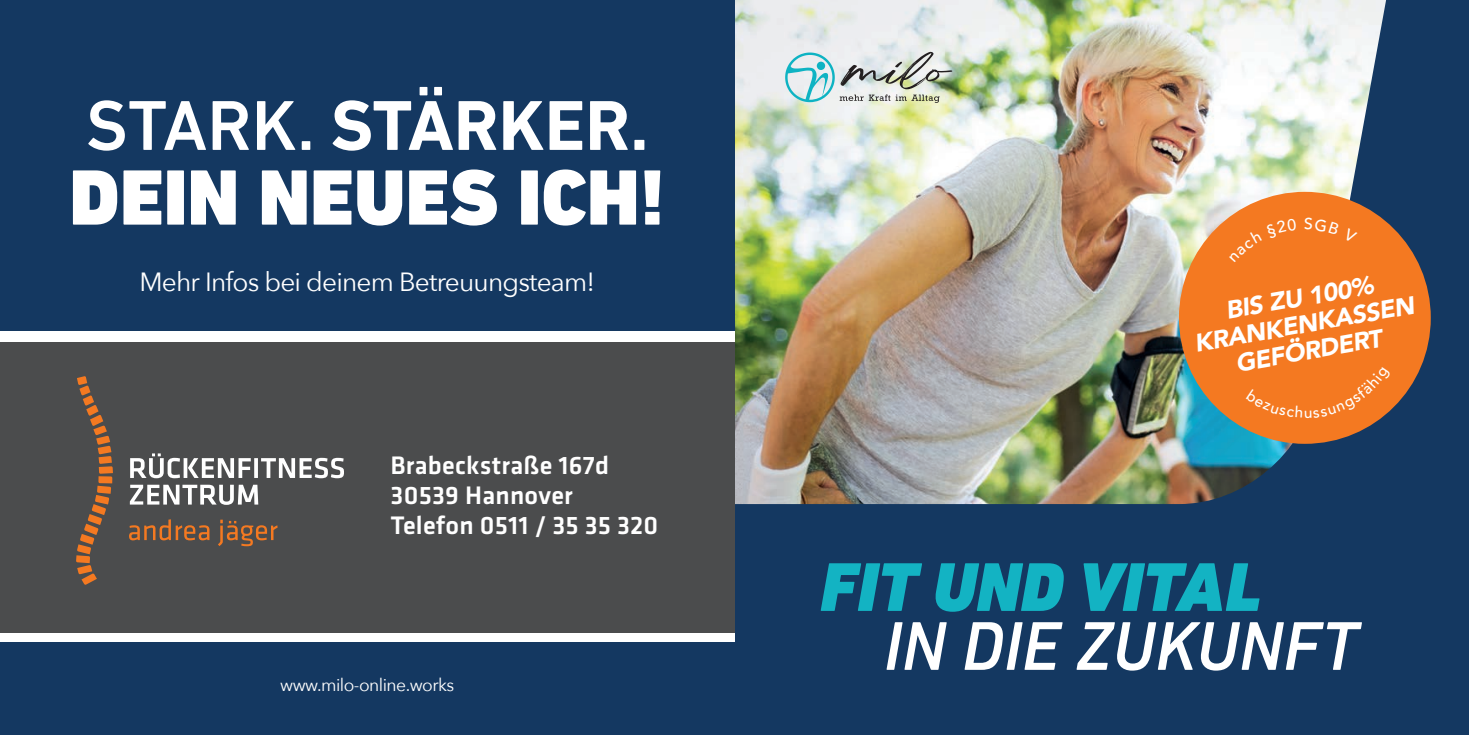
<style>
.page{position:relative;width:1469px;height:735px;background:#fff}
.page>*{position:absolute;margin:0;border:0;box-sizing:border-box;transform-origin:0 0}
.t1{font:900 79.62px "DIN Next LT Pro";color:#fff}
.t2{font:700 71.58px "DIN Next LT Pro";color:#fff}
.t3{font:italic 500 70px "DIN Next LT Pro";color:#fff}
.t4{font:italic 900 70px "DIN Next LT Pro";color:#13b3c3}
.t5{font:500 26.25px "Klavika";letter-spacing:.01em;color:#fff}
.t6{font:26.25px "Avenir Next";letter-spacing:-.03em;color:#fff}
.t7{font:italic 900 25.03px "Avenir";color:#fff}
.t8{font:17.5px "Avenir Next";letter-spacing:-.03em;color:#fff}
.s1{font-weight:500}
</style>
<div class="page">
<div style="left:734px;top:0;width:734px;height:734px;background:#143861"></div>
<img style="left:734px;top:0;width:651px;height:504px">
<div style="left:0;top:0;width:734px;height:734px;background:#143861"></div>
<div style="left:0;top:331px;width:734px;height:311px;background:#fff"></div>
<svg style="left:785px;top:52px;width:167px;height:51px;background:#becfcc"></svg>
<div style="left:1178px;top:192px;width:252px;height:251px;background:#f47921;border-radius:50%"></div>
<div style="left:0;top:341px;width:734px;height:291px;background:#4b4c4d"></div>
<svg style="left:76px;top:376px;width:37px;height:209px"></svg>
<svg style="left:129px;top:519px;width:149px;height:27px"></svg>
<svg style="left:130px;top:484px;width:128px;height:20px"></svg>
<svg style="left:130px;top:453px;width:214px;height:25px"></svg>
<p class="t2" style="left:86px;top:84px;width:564px"><span class="s1">STARK.</span> STÄRKER.</p>
<p class="t1" style="left:69px;top:150px;width:597px">DEIN NEUES ICH!</p>
<p class="t6" style="left:139px;top:260px;width:457px">Mehr Infos bei deinem Betreuungsteam!</p>
<p class="t5" style="left:390px;top:450px;width:220px">Brabeckstraße 167d</p>
<p class="t5" style="left:390px;top:480px;width:184px">30539 Hannover</p>
<p class="t5" style="left:390px;top:510px;width:269px">Telefon 0511 / 35 35 320</p>
<p class="t8" style="left:280px;top:669px;width:176px">www.milo-online.works</p>
<p class="t7" style="left:1222px;top:290px;width:151px;rotate:-10deg">BIS ZU 100%</p>
<p class="t7" style="left:1190px;top:323px;width:224px;rotate:-10deg">KRANKENKASSEN</p>
<p class="t7" style="left:1232px;top:343px;width:149px;rotate:-10deg">GEFÖRDERT</p>
<p class="t4" style="left:820px;top:545px;width:443px">FIT UND VITAL</p>
<p class="t3" style="left:884px;top:605px;width:475px">IN DIE ZUKUNFT</p>
</div>
